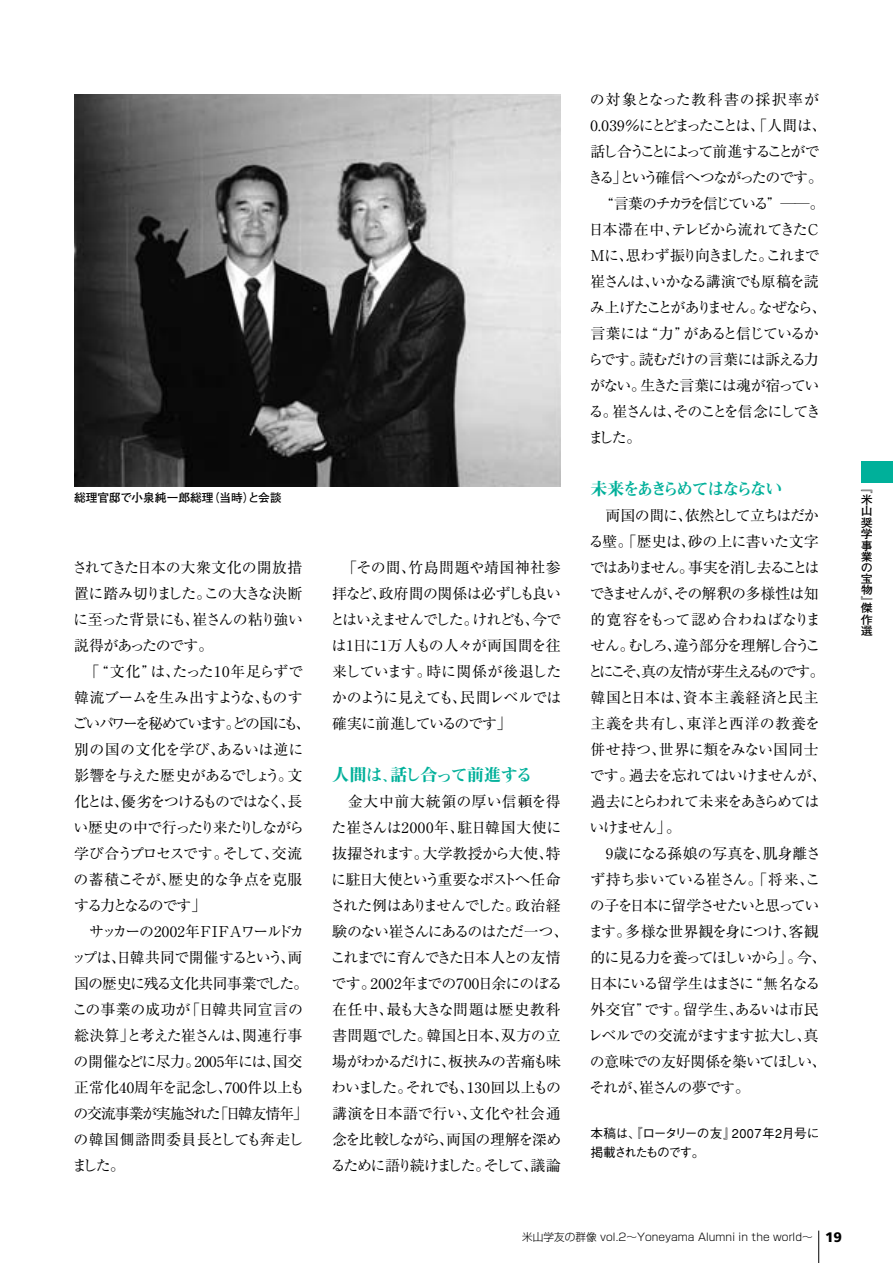
<style>
.page{position:relative;width:893px;height:1263px;background:#fff}
.page>*{position:absolute;margin:0;border:0;box-sizing:border-box;transform-origin:0 0}
.t1{font:16.95px "Midashi Min MA31";letter-spacing:-.05em;color:#00b09a}
.t2{font:16.95px "Midashi Min MA31";letter-spacing:-.135em;color:#00b09a}
.t3{font:14.85px/26px "Ryumin";letter-spacing:-.07em;color:#000}
.t4{font:14.85px "Ryumin";letter-spacing:-.095em;color:#000}
.t5{font:14.85px "Ryumin";letter-spacing:-.155em;color:#000}
.t6{font:14.85px "Ryumin";letter-spacing:-.175em;color:#000}
.t7{font:14.85px "Ryumin";letter-spacing:-.11em;color:#000}
.t8{font:14.85px "Ryumin";letter-spacing:-.115em;color:#000}
.t9{font:14.85px "Ryumin";letter-spacing:-.105em;color:#000}
.t10{font:14.85px "Ryumin";letter-spacing:-.13em;color:#000}
.t11{font:14.85px "Ryumin";letter-spacing:.065em;color:#000}
.t12{font:900 13.8px "Frutiger";color:#000}
.t13{font:500 12.75px/19.2px "Gothic BBB";letter-spacing:-.055em;color:#000}
.t14{font:700 11.7px "Futo Go B101";color:#000}
.t15{font:700 11.4px/11.2px "Futo Go B101";color:#000;text-align:justify;scale:1.05 1}
.t16{font:300 10.65px "Shin Go";color:#000}
</style>
<div class="page">
<hr style="left:818px;top:1231px;width:1px;height:32px;background:#000">
<img style="left:74px;top:94px;width:486px;height:393px">
<div style="left:861px;top:462px;width:31px;height:21px;background:#00b09a"></div>
<p class="t11" style="left:590px;top:95px;width:230px">の対象となった教科書の採択率が</p>
<p class="t5" style="left:590px;top:121px;width:238px">0.039％にとどまったことは、「人間は、</p>
<p class="t6" style="left:590px;top:147px;width:231px">話し合うことによって前進することがで</p>
<p class="t7" style="left:588px;top:173px;width:236px">きる」という確信へつながったのです。</p>
<p class="t10" style="left:599px;top:199px;width:226px">“言葉のチカラを信じている”――。</p>
<p class="t3" style="left:588px;top:219px;width:233px">日本滞在中、テレビから流れてきたＣ</p>
<p class="t8" style="left:590px;top:251px;width:231px">Ｍに、思わず振り向きました。これまで</p>
<p class="t3" style="left:590px;top:271px;width:230px">崔さんは、いかなる講演でも原稿を読</p>
<p class="t4" style="left:590px;top:303px;width:238px">み上げたことがありません。なぜなら、</p>
<p class="t3" style="left:590px;top:323px;width:230px">言葉には“力”があると信じているか</p>
<p class="t3" style="left:588px;top:349px;width:232px">らです。読むだけの言葉には訴える力</p>
<p class="t4" style="left:590px;top:380px;width:231px">がない。生きた言葉には魂が宿ってい</p>
<p class="t9" style="left:589px;top:406px;width:233px">る。崔さんは、そのことを信念にしてき</p>
<p class="t3" style="left:588px;top:427px;width:54px">ました。</p>
<p class="t2" style="left:590px;top:483px;width:193px">未来をあきらめてはならない</p>
<p class="t3" style="left:588px;top:505px;width:240px">　両国の間に、依然として立ちはだかる壁。「歴史は、砂の上に書いた文字ではありません。事実を消し去ることはできませんが、その解釈の多様性は知的寛容をもって認め合わねばなりません。むしろ、違う部分を理解し合うことにこそ、真の友情が芽生えるものです。韓国と日本は、資本主義経済と民主主義を共有し、東洋と西洋の教養を併せ持つ、世界に類をみない国同士です。過去を忘れてはいけませんが、過去にとらわれて未来をあきらめてはいけません」。<br>　9歳になる孫娘の写真を、肌身離さず持ち歩いている崔さん。「将来、この子を日本に留学させたいと思っています。多様な世界観を身につけ、客観的に見る力を養ってほしいから」。今、日本にいる留学生はまさに“無名なる外交官”です。留学生、あるいは市民レベルでの交流がますます拡大し、真の意味での友好関係を築いてほしい、それが、崔さんの夢です。</p>
<p class="t13" style="left:590px;top:1125px;width:230px">本稿は、『ロータリーの友』2007年2月号に掲載されたものです。</p>
<p class="t14" style="left:74px;top:493px;width:209px">総理官邸で小泉純一郎総理（当時）と会談</p>
<p class="t15" style="left:860px;top:484px;width:13px">『米山奨学事業の宝物』</p>
<p class="t15" style="left:860px;top:603px;width:13px">傑作選</p>
<p class="t3" style="left:330px;top:557px;width:233px;text-align:justify;text-indent:12px">「その間、竹島問題や靖国神社参拝など、政府間の関係は必ずしも良いとはいえませんでした。けれども、今では1日に1万人もの人々が両国間を往来しています。時に関係が後退したかのように見えても、民間レベルでは確実に前進しているのです」</p>
<p class="t1" style="left:332px;top:769px;width:202px">人間は、話し合って前進する</p>
<p class="t3" style="left:330px;top:790px;width:240px">　金大中前大統領の厚い信頼を得た崔さんは2000年、駐日韓国大使に抜擢されます。大学教授から大使、特に駐日大使という重要なポストへ任命された例はありませんでした。政治経験のない崔さんにあるのはただ一つ、これまでに育んできた日本人との友情です。2002年までの700日余にのぼる在任中、最も大きな問題は歴史教科書問題でした。韓国と日本、双方の立場がわかるだけに、板挟みの苦痛も味わいました。それでも、130回以上もの講演を日本語で行い、文化や社会通念を比較しながら、両国の理解を深めるために語り続けました。そして、議論</p>
<p class="t3" style="left:72px;top:557px;width:232px;text-align:justify">されてきた日本の大衆文化の開放措置に踏み切りました。この大きな決断に至った背景にも、崔さんの粘り強い説得があったのです。</p>
<p class="t3" style="left:72px;top:660px;width:240px;text-indent:13px">「“文化”は、たった10年足らずで韓流ブームを生み出すような、ものすごいパワーを秘めています。どの国にも、別の国の文化を学び、あるいは逆に影響を与えた歴史があるでしょう。文化とは、優劣をつけるものではなく、長い歴史の中で行ったり来たりしながら学び合うプロセスです。そして、交流の蓄積こそが、歴史的な争点を克服する力となるのです」<br>　サッカーの2002年ＦＩＦＡワールドカップは、日韓共同で開催するという、両国の歴史に残る文化共同事業でした。この事業の成功が「日韓共同宣言の総決算」と考えた崔さんは、関連行事の開催などに尽力。2005年には、国交正常化40周年を記念し、700件以上もの交流事業が実施された「日韓友情年」の韓国側諮問委員長としても奔走しました。</p>
<p class="t16" style="left:522px;top:1233px;width:292px">米山学友の群像 vol.2～Yoneyama Alumni in the world～</p>
<p class="t12" style="left:825px;top:1231px;width:18px">19</p>
</div>
